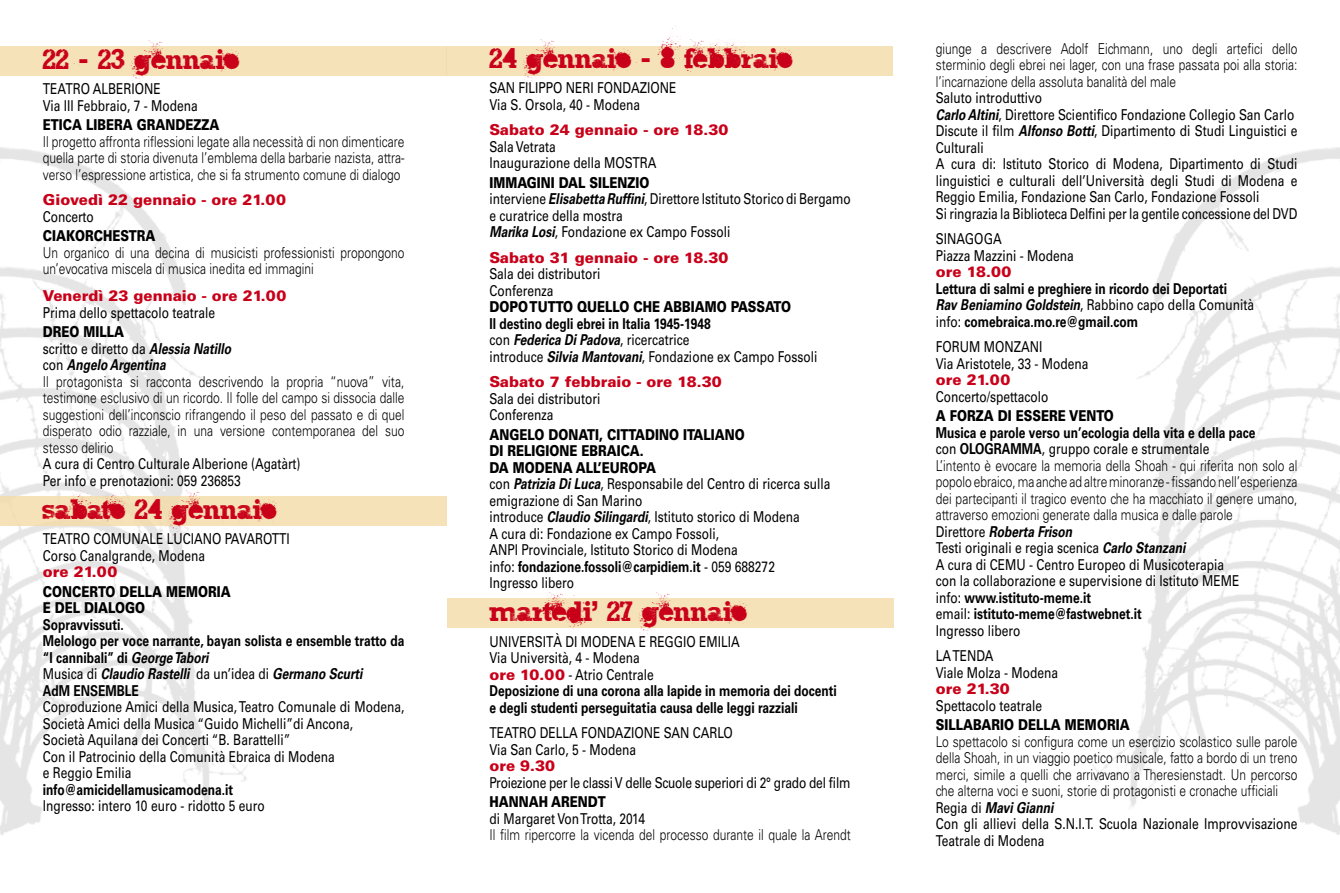
<style>
.page{position:relative;width:1340px;height:893px;background:#fff}
.page>*{position:absolute;margin:0;border:0;box-sizing:border-box;transform-origin:0 0}
.t1{font:33px "The Great Thunder";letter-spacing:.01em;color:#c90019}
.t2{font:15px/16.5px "Univers";color:#000;scale:.8 1}
.t3{font:300 15px/16.5px "Univers";color:#000;scale:.8 1}
.t4{font:700 15px/16.5px "Univers";color:#000;scale:.8 1}
.t5{font:900 15px "Univers";color:#c90019}
.t6{font:900 15px/16.5px "Univers";color:#000;scale:.8 1}
.t7{font:15px "Univers";letter-spacing:-.02em;color:#000;scale:.8 1}
.s1{font-weight:900}
.s2{font-weight:400}
.s3{font-weight:700;font-style:italic}
.s4{font-style:italic}
.s5{font-weight:700}
.s6{font-weight:900;color:#c90019}
</style>
<div class="page">
<svg style="left:0;top:75px;width:257px;height:760px"></svg>
<svg style="left:1093px;top:147px;width:246px;height:688px"></svg>
<div style="left:447px;top:598px;width:446px;height:30px;background:#f6e2b8"></div>
<div style="left:0;top:496px;width:447px;height:30px;background:#f6e2b8"></div>
<div style="left:0;top:46px;width:446px;height:29px;background:#f6e2b8"></div>
<div style="left:446px;top:46px;width:447px;height:29px;background:#f6e2b8"></div>
<h1 class="t1" style="left:43px;top:38px;width:198px">22 - 23 gennaio</h1>
<p class="t2" style="left:43px;top:81px;width:195px">TEATRO ALBERIONE<br>Via III Febbraio, 7 - Modena</p>
<p class="t6" style="left:43px;top:116px;width:222px">ETICA LIBERA GRANDEZZA</p>
<p class="t3" style="left:43px;top:133px;width:453px;text-align:justify">Il progetto affronta riflessioni legate alla necessità di non dimenticare quella parte di storia divenuta l’emblema della barbarie nazista, attra&shy;verso l’espressione artistica, che si fa strumento comune di dialogo</p>
<p class="t5" style="left:43px;top:190px;width:245px">Giovedì 22 gennaio - ore 21.00</p>
<p class="t2" style="left:43px;top:208px;width:65px">Concerto</p>
<p class="t6" style="left:43px;top:227px;width:142px">CIAKORCHESTRA</p>
<p class="t3" style="left:43px;top:244px;width:453px">Un organico di una decina di musicisti professionisti propongono un’evocativa miscela di musica inedita ed immagini</p>
<p class="t5" style="left:43px;top:286px;width:245px">Venerdì 23 gennaio - ore 21.00</p>
<p class="t2" style="left:43px;top:304px;width:217px">Prima dello spettacolo teatrale</p>
<p class="t3" style="left:43px;top:324px;width:453px"><span class="s1">DREO MILLA<br></span><span class="s2">scritto e diretto da</span> <span class="s3">Alessia Natillo<br></span><span class="s2">con</span> <span class="s3">Angelo Argentina<br></span>Il protagonista si racconta descrivendo la propria “nuova” vita, testimone esclusivo di un ricordo. Il folle del campo si dissocia dalle suggestioni dell’inconscio rifrangendo il peso del passato e di quel disperato odio razziale, in una versione contemporanea del suo stesso delirio</p>
<p class="t2" style="left:43px;top:456px;width:323px">A cura di Centro Culturale Alberione (Agatàrt)<br>Per info e prenotazioni: 059 236853</p>
<h1 class="t1" style="left:43px;top:488px;width:235px">sabato 24 gennaio</h1>
<p class="t2" style="left:43px;top:531px;width:310px">TEATRO COMUNALE LUCIANO PAVAROTTI<br>Corso Canalgrande, Modena</p>
<p class="t5" style="left:43px;top:562px;width:76px">ore 21.00</p>
<p class="t6" style="left:43px;top:583px;width:236px">CONCERTO DELLA MEMORIA<br>E DEL DIALOGO</p>
<p class="t4" style="left:43px;top:616px;width:453px">Sopravvissuti.<br>Melologo per voce narrante, bayan solista e ensemble tratto da “I cannibali” di <span class="s4">George Tabori<br></span><span class="s2">Musica di</span> <span class="s4">Claudio Rastelli</span> <span class="s2">da un’idea di</span> <span class="s4">Germano Scurti<br></span>AdM ENSEMBLE</p>
<p class="t2" style="left:43px;top:699px;width:453px">Coproduzione Amici della Musica, Teatro Comunale di Modena, Società Amici della Musica “Guido Michelli”di Ancona,<br>Società Aquilana dei Concerti “B. Barattelli”<br>Con il Patrocinio della Comunità Ebraica di Modena<br>e Reggio Emilia</p>
<p class="t4" style="left:43px;top:781px;width:239px">info@amicidellamusicamodena.it</p>
<p class="t2" style="left:43px;top:798px;width:279px">Ingresso: intero 10 euro - ridotto 5 euro</p>
<h1 class="t1" style="left:489px;top:37px;width:305px">24 gennaio - 8 febbraio</h1>
<p class="t2" style="left:489px;top:80px;width:235px">SAN FILIPPO NERI FONDAZIONE<br>Via S. Orsola, 40 - Modena</p>
<p class="t5" style="left:489px;top:120px;width:241px">Sabato 24 gennaio - ore 18.30</p>
<p class="t2" style="left:489px;top:138px;width:210px">Sala Vetrata<br>Inaugurazione della MOSTRA</p>
<p class="t2" style="left:489px;top:174px;width:453px"><span class="s1">IMMAGINI DAL SILENZIO<br></span>interviene <span class="s3">Elisabetta Ruffini</span>, Direttore Istituto Storico di Bergamo e curatrice della mostra<br><span class="s3">Marika Losi</span>, Fondazione ex Campo Fossoli</p>
<p class="t5" style="left:489px;top:248px;width:241px">Sabato 31 gennaio - ore 18.30</p>
<p class="t2" style="left:489px;top:266px;width:140px">Sala dei distributori<br>Conferenza</p>
<p class="t6" style="left:489px;top:298px;width:26px">Dopo</p>
<p class="t6" style="left:529px;top:298px;width:34px">tutto</p>
<p class="t6" style="left:577px;top:298px;width:36px">quello</p>
<p class="t6" style="left:633px;top:298px;width:12px">che</p>
<p class="t6" style="left:663px;top:298px;width:13px">abbiamo</p>
<p class="t6" style="left:730px;top:298px;width:12px">passat</p>
<p class="t6" style="left:781px;top:298px;width:14px">O</p>
<p class="t2" style="left:489px;top:315px;width:411px"><span class="s5">Il destino degli ebrei in Italia 1945-1948<br></span>con <span class="s3">Federica Di Padova</span>, ricercatrice<br>introduce <span class="s3">Silvia Mantovani</span>, Fondazione ex Campo Fossoli</p>
<p class="t5" style="left:489px;top:372px;width:234px">Sabato 7 febbraio - ore 18.30</p>
<p class="t2" style="left:489px;top:390px;width:140px">Sala dei distributori<br>Conferenza</p>
<p class="t2" style="left:489px;top:426px;width:428px"><span class="s1">ANGELO DONATI, CITTADINO ITALIANO<br>DI RELIGIONE EBRAICA.<br>DA MODENA ALL’EUROPA<br></span>con <span class="s3">Patrizia Di Luca</span>, Responsabile del Centro di ricerca sulla emigrazione di San Marino<br>introduce <span class="s3">Claudio Silingardi</span>, Istituto storico di Modena<br>A cura di: Fondazione ex Campo Fossoli,<br>ANPI Provinciale, Istituto Storico di Modena<br>info: <span class="s5">fondazione.fossoli@carpidiem.it</span> - 059 688272<br>Ingresso libero</p>
<h1 class="t1" style="left:489px;top:590px;width:104px">martedi</h1>
<h1 class="t1" style="left:592px;top:575px;width:6px">,</h1>
<h1 class="t1" style="left:607px;top:590px;width:141px">27 gennaio</h1>
<p class="t4" style="left:489px;top:633px;width:436px"><span class="s2">UNIVERSITà DI MODENA E REGGIO EMILIA<br>Via Università, 4 - Modena<br></span><span class="s6">ore 10.00</span> <span class="s2">- Atrio Centrale<br></span>Deposizione di una corona alla lapide in memoria dei docenti e degli studenti perseguitatia causa delle leggi razziali</p>
<p class="t2" style="left:489px;top:725px;width:306px">TEATRO DELLA FONDAZIONE SAN CARLO<br>Via San Carlo, 5 - Modena</p>
<p class="t5" style="left:489px;top:756px;width:67px">ore 9.30</p>
<p class="t7" style="left:489px;top:773px;width:453px">Proiezione per le classi V delle Scuole superiori di 2° grado del film</p>
<p class="t6" style="left:489px;top:793px;width:147px">HANNAH ARENDT</p>
<p class="t2" style="left:489px;top:810px;width:196px">di Margaret Von Trotta, 2014</p>
<p class="t3" style="left:489px;top:827px;width:453px">Il film ripercorre la vicenda del processo durante il quale la Arendt</p>
<p class="t3" style="left:935px;top:40px;width:453px;text-align:justify">giunge a descrivere Adolf Eichmann, uno degli artefici dello sterminio degli ebrei nei lager, con una frase passata poi alla storia: l’incarnazione della assoluta banalità del male</p>
<p class="t2" style="left:935px;top:90px;width:453px">Saluto introduttivo<br><span class="s3">Carlo Altini</span>, Direttore Scientifico Fondazione Collegio San Carlo Discute il film <span class="s3">Alfonso Botti</span>, Dipartimento di Studi Linguistici e Culturali<br>A cura di: Istituto Storico di Modena, Dipartimento di Studi linguistici e culturali dell’Università degli Studi di Modena e Reggio Emilia, Fondazione San Carlo, Fondazione Fossoli<br>Si ringrazia la Biblioteca Delfini per la gentile concessione del DVD</p>
<p class="t2" style="left:935px;top:231px;width:174px">SINAGOGA<br>Piazza Mazzini - Modena</p>
<p class="t5" style="left:935px;top:262px;width:77px">ore 18.00</p>
<p class="t4" style="left:935px;top:280px;width:399px">Lettura di salmi e preghiere in ricordo dei Deportati<br><span class="s4">Rav Beniamino Goldstein</span><span class="s2">, Rabbino capo della Comunità info:</span> comebraica.mo.re@gmail.com</p>
<p class="t2" style="left:935px;top:339px;width:192px">FORUM MONZANI<br>Via Aristotele, 33 - Modena</p>
<p class="t5" style="left:935px;top:370px;width:76px">ore 21.00</p>
<p class="t2" style="left:935px;top:388px;width:142px">Concerto/spettacolo</p>
<p class="t6" style="left:935px;top:407px;width:224px">A FORZA DI ESSERE VENTO</p>
<p class="t3" style="left:935px;top:424px;width:453px"><span class="s5">Musica e parole verso un’ecologia della vita e della pace<br></span><span class="s2">con</span> <span class="s5">OLOGRAMMA</span><span class="s2">, gruppo corale e strumentale<br></span>L’intento è evocare la memoria della Shoah - qui riferita non solo al popolo ebraico, ma anche ad altre minoranze - fissando nell’esperienza dei partecipanti il tragico evento che ha macchiato il genere umano, attraverso emozioni generate dalla musica e dalle parole<br><span class="s2">Direttore</span> <span class="s3">Roberta Frison<br></span><span class="s2">Testi originali e regia scenica</span> <span class="s3">Carlo Stanzani<br></span><span class="s2">A cura di CEMU - Centro Europeo di Musicoterapia<br>con la collaborazione e supervisione di Istituto MEME<br>info:</span> <span class="s5">www.istituto-meme.it<br></span><span class="s2">email:</span> <span class="s5">istituto-meme@fastwebnet.it<br></span><span class="s2">Ingresso libero</span></p>
<p class="t2" style="left:935px;top:648px;width:154px">LA TENDA<br>Viale Molza - Modena</p>
<p class="t5" style="left:935px;top:679px;width:75px">ore 21.30</p>
<p class="t2" style="left:935px;top:697px;width:134px">Spettacolo teatrale</p>
<p class="t6" style="left:935px;top:716px;width:244px">SILLABARIO DELLA MEMORIA</p>
<p class="t3" style="left:935px;top:733px;width:453px">Lo spettacolo si configura come un esercizio scolastico sulle parole della Shoah, in un viaggio poetico musicale, fatto a bordo di un treno merci, simile a quelli che arrivavano a Theresienstadt. Un percorso che alterna voci e suoni, storie di protagonisti e cronache ufficiali <span class="s2">Regia di</span> <span class="s3">Mavi Gianni<br></span><span class="s2">Con gli allievi della S.N.I.T. Scuola Nazionale Improvvisazione Teatrale di Modena</span></p>
</div>
